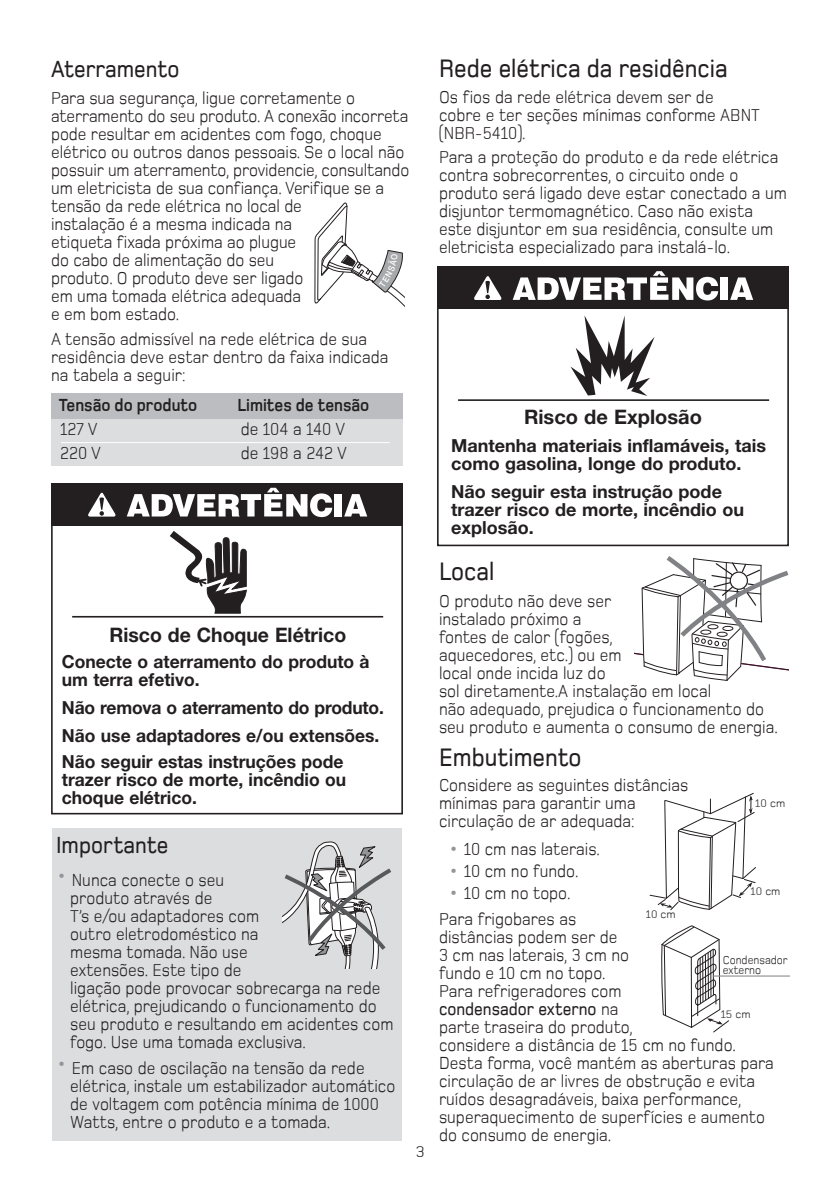
<style>
.page{position:relative;width:840px;height:1191px;background:#fff}
.page>*{position:absolute;margin:0;border:0;box-sizing:border-box;transform-origin:0 0}
.t1{font:500 26px "Foundry Monoline";color:#231f20;scale:.9 1}
.t2{font:500 24px "Foundry Monoline";color:#231f20;scale:.9 1}
.t3{font:700 20px "Helvetica Neue";color:#231f20}
.t4{font:18px/18px "Foundry Monoline";color:#231f20;scale:.9 1}
.t5{font:700 18px/18px "Helvetica Neue";color:#231f20}
.t6{font:700 18px "Foundry Monoline";color:#231f20;scale:.9 1}
.t7{font:16px "Foundry Monoline";color:#231f20}
.t8{font:12px/10px "Foundry Monoline";color:#231f20;scale:.91 1}
.t9{font:11.4px "Foundry Monoline";color:#231f20}
.s1{font-size:22px;color:#939598}
.s2{font-weight:500}
</style>
<div class="page">
<div style="left:52px;top:828px;width:350px;height:312px;background:#dcddde"></div>
<div style="left:51px;top:407px;width:352px;height:59px;background:#dcddde"></div>
<hr style="left:61px;top:442px;width:328px;height:1px;background:#fff">
<div style="left:51px;top:507px;width:352px;height:307px;border:2px solid #231f20"></div>
<div style="left:51px;top:483px;width:352px;height:43px;background:#231f20"></div>
<svg style="left:88px;top:492px;width:28px;height:25px"></svg>
<hr style="left:72px;top:616px;width:311px;height:1px;background:#231f20">
<div style="left:437px;top:299px;width:351px;height:247px;border:2px solid #231f20"></div>
<svg style="left:570px;top:315px;width:84px;height:81px"></svg>
<div style="left:437px;top:267px;width:351px;height:42px;background:#231f20"></div>
<svg style="left:512px;top:271px;width:205px;height:29px"></svg>
<div style="left:720px;top:277px;width:7px;height:23px;background:#fff"></div>
<svg style="left:730px;top:277px;width:22px;height:23px"></svg>
<svg style="left:474px;top:276px;width:28px;height:24px"></svg>
<hr style="left:458px;top:399px;width:310px;height:2px;background:#231f20">
<div style="left:51px;top:393px;width:352px;height:26px;background:#bbbdc0"></div>
<svg style="left:634px;top:556px;width:154px;height:125px"></svg>
<svg style="left:282px;top:841px;width:110px;height:128px"></svg>
<svg style="left:661px;top:925px;width:67px;height:107px"></svg>
<hr style="left:713px;top:975px;width:76px;height:1px;background:#939598">
<svg style="left:649px;top:792px;width:107px;height:118px"></svg>
<svg style="left:127px;top:202px;width:278px;height:411px"></svg>
<h2 class="t2" style="left:51px;top:56px;width:144px">Aterramento</h2>
<p class="t4" style="left:51px;top:89px;width:399px">Para sua segurança, ligue corretamente o aterramento do seu produto. A conexão incorreta pode resultar em acidentes com fogo, choque elétrico ou outros danos pessoais. Se o local não possuir um aterramento, providencie, consultando um eletricista de sua confiança. Verifique se a tensão da rede elétrica no local de<br>instalação é a mesma indicada na<br>etiqueta fixada próxima ao plugue<br>do cabo de alimentação do seu<br>produto. O produto deve ser ligado<br>em uma tomada elétrica adequada<br>e em bom estado.</p>
<p class="t4" style="left:51px;top:330px;width:376px">A tensão admissível na rede elétrica de sua residência deve estar dentro da faixa indicada na tabela a seguir:</p>
<p class="t6" style="left:59px;top:395px;width:155px">Tensão do produto</p>
<p class="t6" style="left:237px;top:395px;width:148px">Limites de tensão</p>
<p class="t4" style="left:60px;top:420px;width:43px">127 V</p>
<p class="t4" style="left:240px;top:420px;width:117px">de 104 a 140 V</p>
<p class="t4" style="left:60px;top:444px;width:47px">220 V</p>
<p class="t4" style="left:240px;top:444px;width:119px">de 198 a 242 V</p>
<p class="t3" style="left:109px;top:627px;width:238px">Risco de Choque Elétrico</p>
<p class="t5" style="left:62px;top:654px;width:309px">Conecte o aterramento do produto à um terra efetivo.</p>
<p class="t5" style="left:62px;top:695px;width:323px;line-height:28px">Não remova o aterramento do produto.<br>Não use adaptadores e/ou extensões.</p>
<p class="t5" style="left:62px;top:754px;width:285px">Não seguir estas instruções pode trazer risco de morte, incêndio ou choque elétrico.</p>
<h2 class="t2" style="left:56px;top:832px;width:126px">Importante</h2>
<p class="t4" style="left:70px;top:870px;width:360px;text-indent:-14px"><span class="s1">•</span> Nunca conecte o seu<br>produto através de<br>T’s e/ou adaptadores com<br>outro eletrodoméstico na<br>mesma tomada. Não use<br>extensões. Este tipo de<br>ligação pode provocar sobrecarga na rede elétrica, prejudicando o funcionamento do seu produto e resultando em acidentes com fogo. Use uma tomada exclusiva.</p>
<p class="t4" style="left:70px;top:1058px;width:362px;text-indent:-14px"><span class="s1">•</span> Em caso de oscilação na tensão da rede elétrica, instale um estabilizador automático de voltagem com potência mínima de 1000<br>Watts, entre o produto e a tomada.</p>
<p class="t7" style="left:415px;top:1143px;width:10px">3</p>
<h1 class="t1" style="left:439px;top:54px;width:322px">Rede elétrica da residência</h1>
<p class="t4" style="left:439px;top:88px;width:358px">Os fios da rede elétrica devem ser de cobre e ter seções mínimas conforme ABNT (NBR-5410).</p>
<p class="t4" style="left:439px;top:148px;width:388px">Para a proteção do produto e da rede elétrica contra sobrecorrentes, o circuito onde o produto será ligado deve estar conectado a um disjuntor termomagnético. Caso não exista este disjuntor em sua residência, consulte um eletricista especializado para instalá-lo.</p>
<p class="t3" style="left:523px;top:409px;width:179px">Risco de Explosão</p>
<p class="t5" style="left:451px;top:438px;width:316px">Mantenha materiais inflamáveis, tais como gasolina, longe do produto.</p>
<p class="t5" style="left:451px;top:484px;width:294px">Não seguir esta instrução pode trazer risco de morte, incêndio ou explosão.</p>
<h1 class="t1" style="left:439px;top:558px;width:63px">Local</h1>
<p class="t4" style="left:439px;top:592px;width:378px">O produto não deve ser<br>instalado próximo a<br>fontes de calor (fogões,<br>aquecedores, etc.) ou em<br>local onde incida luz do<br>sol diretamente.A instalação em local<br>não adequado, prejudica o funcionamento do seu produto e aumenta o consumo de energia.</p>
<h1 class="t1" style="left:439px;top:744px;width:160px">Embutimento</h1>
<p class="t4" style="left:439px;top:776px;width:278px">Considere as seguintes distâncias mínimas para garantir uma circulação de ar adequada:</p>
<p class="t4" style="left:448px;top:840px;width:170px"><span class="s1">•</span> 10 cm nas laterais.</p>
<p class="t4" style="left:448px;top:862px;width:146px"><span class="s1">•</span> 10 cm no fundo.</p>
<p class="t4" style="left:439px;top:880px;width:154px;line-height:26px;text-align:center"><span class="s1">•</span> 10 cm no topo.<br>Para frigobares as</p>
<p class="t4" style="left:439px;top:928px;width:373px">distâncias podem ser de<br>3 cm nas laterais, 3 cm no<br>fundo e 10 cm no topo.<br>Para refrigeradores com<br><span class="s2">condensador externo</span> na<br>parte traseira do produto,<br>considere a distância de 15 cm no fundo.<br>Desta forma, você mantém as aberturas para circulação de ar livres de obstrução e evita ruídos desagradáveis, baixa performance, superaquecimento de superfícies e aumento do consumo de energia.</p>
<p class="t9" style="left:754px;top:797px;width:31px">10 cm</p>
<p class="t9" style="left:750px;top:885px;width:31px">10 cm</p>
<p class="t9" style="left:645px;top:908px;width:31px">10 cm</p>
<p class="t8" style="left:722px;top:954px;width:73px">Condensador externo</p>
<p class="t9" style="left:720px;top:1008px;width:31px">15 cm</p>
</div>
